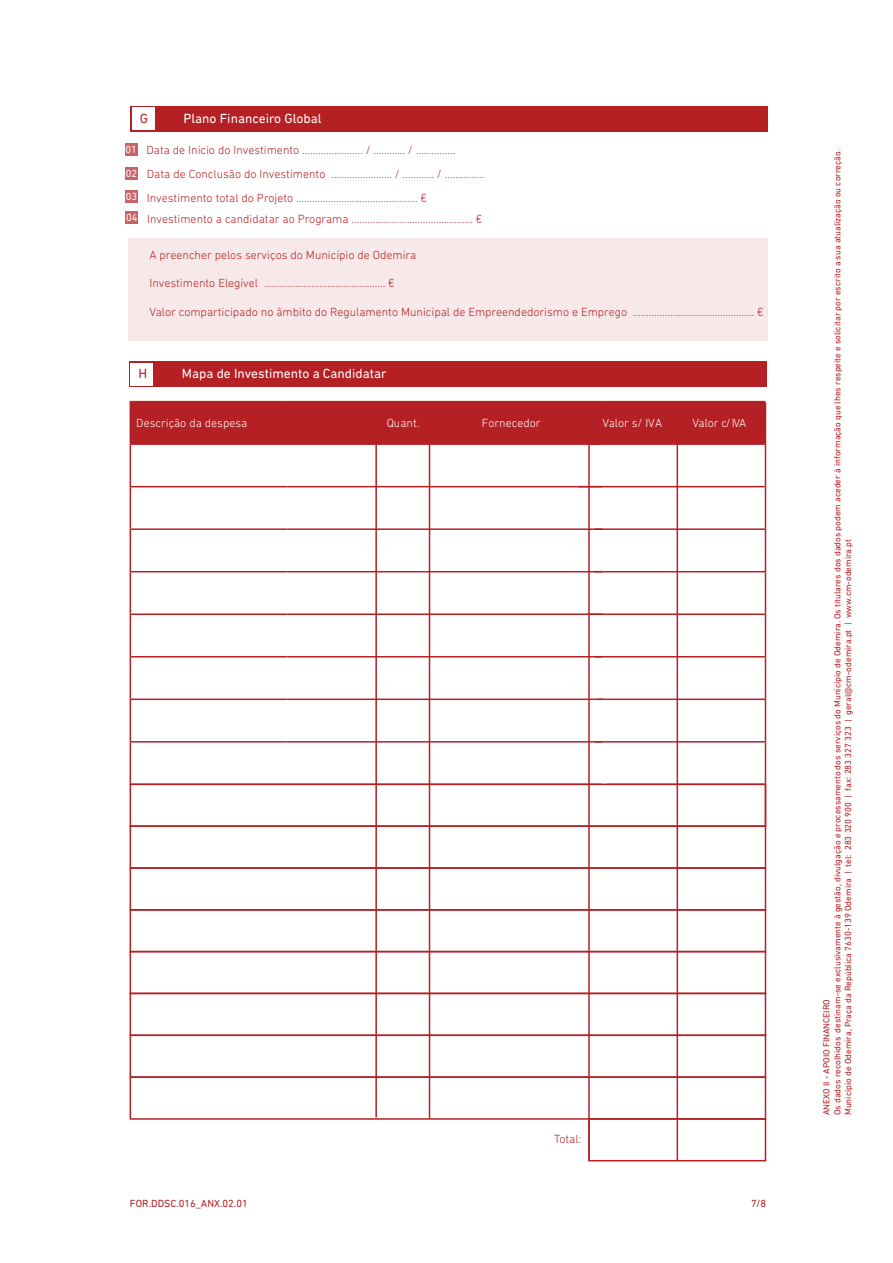
<style>
.page{position:relative;width:893px;height:1263px;background:#fff}
.page>*{position:absolute;margin:0;border:0;box-sizing:border-box;transform-origin:0 0}
.t1{font:13.5px "DIN Next Rounded LT Pro";color:#fff}
.t2{font:13.5px "DIN Next Rounded LT Pro";color:#b52024}
.t3{font:300 12px/23.2px "DIN Next Rounded LT Pro";color:#b52024}
.t4{font:300 12px "DIN Next Rounded LT Pro";color:#fff}
.t5{font:300 12px "DIN Next Rounded LT Pro";letter-spacing:-.02em;color:#fff}
.t6{font:10.5px "DIN Next Rounded LT Pro";color:#b52024}
.t7{font:9px/10.8px "DIN Next Rounded LT Pro";color:#b52024}
</style>
<div class="page">
<div style="left:131px;top:106px;width:637px;height:25px;background:#b52024"></div>
<div style="left:132px;top:107px;width:23px;height:23px;background:#fff"></div>
<div style="left:125px;top:143px;width:13px;height:13px;background:#cb6366"></div>
<div style="left:125px;top:167px;width:13px;height:13px;background:#cb6366"></div>
<div style="left:125px;top:190px;width:13px;height:13px;background:#cb6366"></div>
<div style="left:128px;top:238px;width:640px;height:103px;background:#f7e9e9"></div>
<div style="left:129px;top:361px;width:638px;height:25px;background:#b52024"></div>
<div style="left:130px;top:362px;width:23px;height:23px;background:#fff"></div>
<div style="left:131px;top:402px;width:634px;height:41px;background:#b52024"></div>
<hr style="left:130px;top:401px;width:158px;height:1px;background:#b52024">
<hr style="left:130px;top:402px;width:1px;height:41px;background:#b52024">
<hr style="left:288px;top:401px;width:157px;height:1px;background:#b52024">
<hr style="left:287px;top:402px;width:1px;height:41px;background:#b52024">
<hr style="left:445px;top:401px;width:157px;height:1px;background:#b52024">
<hr style="left:444px;top:402px;width:2px;height:41px;background:#b52024">
<hr style="left:602px;top:401px;width:163px;height:1px;background:#b52024">
<hr style="left:602px;top:402px;width:1px;height:41px;background:#b52024">
<hr style="left:765px;top:402px;width:1px;height:41px;background:#b52024">
<hr style="left:130px;top:443px;width:158px;height:2px;background:#b52024">
<hr style="left:130px;top:445px;width:1px;height:41px;background:#b52024">
<hr style="left:288px;top:443px;width:157px;height:2px;background:#b52024">
<hr style="left:375px;top:441px;width:2px;height:676px;background:#b52024">
<hr style="left:445px;top:443px;width:157px;height:2px;background:#b52024">
<hr style="left:588px;top:441px;width:2px;height:719px;background:#b52024">
<hr style="left:590px;top:443px;width:176px;height:2px;background:#b52024">
<hr style="left:677px;top:441px;width:1px;height:720px;background:#b52024">
<hr style="left:765px;top:445px;width:1px;height:41px;background:#b52024">
<hr style="left:130px;top:486px;width:158px;height:1px;background:#b52024">
<hr style="left:130px;top:487px;width:1px;height:41px;background:#b52024">
<hr style="left:288px;top:486px;width:157px;height:1px;background:#b52024">
<hr style="left:445px;top:486px;width:157px;height:1px;background:#b52024">
<hr style="left:578px;top:486px;width:188px;height:1px;background:#b52024">
<hr style="left:765px;top:487px;width:1px;height:41px;background:#b52024">
<hr style="left:130px;top:528px;width:158px;height:2px;background:#b52024">
<hr style="left:130px;top:530px;width:1px;height:41px;background:#b52024">
<hr style="left:288px;top:528px;width:157px;height:2px;background:#b52024">
<hr style="left:445px;top:528px;width:157px;height:2px;background:#b52024">
<hr style="left:595px;top:528px;width:171px;height:2px;background:#b52024">
<hr style="left:765px;top:530px;width:1px;height:41px;background:#b52024">
<hr style="left:130px;top:571px;width:158px;height:1px;background:#b52024">
<hr style="left:130px;top:572px;width:1px;height:41px;background:#b52024">
<hr style="left:288px;top:571px;width:157px;height:1px;background:#b52024">
<hr style="left:445px;top:571px;width:157px;height:1px;background:#b52024">
<hr style="left:595px;top:571px;width:171px;height:1px;background:#b52024">
<hr style="left:765px;top:572px;width:1px;height:41px;background:#b52024">
<hr style="left:130px;top:613px;width:158px;height:2px;background:#b52024">
<hr style="left:130px;top:615px;width:1px;height:41px;background:#b52024">
<hr style="left:288px;top:613px;width:157px;height:2px;background:#b52024">
<hr style="left:445px;top:613px;width:157px;height:2px;background:#b52024">
<hr style="left:587px;top:613px;width:179px;height:2px;background:#b52024">
<hr style="left:765px;top:615px;width:1px;height:41px;background:#b52024">
<hr style="left:130px;top:656px;width:158px;height:1px;background:#b52024">
<hr style="left:130px;top:657px;width:1px;height:41px;background:#b52024">
<hr style="left:288px;top:656px;width:157px;height:1px;background:#b52024">
<hr style="left:445px;top:656px;width:157px;height:1px;background:#b52024">
<hr style="left:595px;top:656px;width:171px;height:1px;background:#b52024">
<hr style="left:765px;top:657px;width:1px;height:41px;background:#b52024">
<hr style="left:130px;top:698px;width:158px;height:2px;background:#b52024">
<hr style="left:130px;top:700px;width:1px;height:41px;background:#b52024">
<hr style="left:288px;top:698px;width:157px;height:2px;background:#b52024">
<hr style="left:445px;top:698px;width:157px;height:2px;background:#b52024">
<hr style="left:598px;top:698px;width:168px;height:2px;background:#b52024">
<hr style="left:765px;top:700px;width:1px;height:41px;background:#b52024">
<hr style="left:130px;top:741px;width:158px;height:1px;background:#b52024">
<hr style="left:130px;top:742px;width:1px;height:41px;background:#b52024">
<hr style="left:288px;top:741px;width:157px;height:1px;background:#b52024">
<hr style="left:445px;top:741px;width:157px;height:1px;background:#b52024">
<hr style="left:595px;top:741px;width:171px;height:1px;background:#b52024">
<hr style="left:765px;top:742px;width:1px;height:41px;background:#b52024">
<hr style="left:429px;top:444px;width:1px;height:675px;background:#b52024">
<div style="left:125px;top:211px;width:13px;height:13px;background:#cb6366"></div>
<div style="left:130px;top:783px;width:636px;height:44px;border:2px solid #b52024"></div>
<div style="left:130px;top:825px;width:636px;height:44px;border:2px solid #b52024"></div>
<div style="left:130px;top:867px;width:636px;height:44px;border:2px solid #b52024"></div>
<div style="left:130px;top:909px;width:636px;height:43px;border:2px solid #b52024"></div>
<div style="left:130px;top:951px;width:636px;height:43px;border:2px solid #b52024"></div>
<div style="left:130px;top:993px;width:636px;height:43px;border:2px solid #b52024"></div>
<div style="left:130px;top:1034px;width:636px;height:44px;border:2px solid #b52024"></div>
<div style="left:130px;top:1076px;width:636px;height:44px;border:2px solid #b52024"></div>
<div style="left:588px;top:1118px;width:178px;height:43px;border:2px solid #b52024"></div>
<p class="t2" style="left:140px;top:111px;width:10px">G</p>
<p class="t1" style="left:183px;top:111px;width:140px">Plano Financeiro Global</p>
<p class="t3" style="left:125px;top:139px;width:331px"><sup>01</sup> Data de Início do Investimento ....................... / ............ / ...............</p>
<p class="t3" style="left:126px;top:163px;width:360px"><sup>02</sup> Data de Conclusão do Investimento ....................... / ............ / ...............<br><sup>03</sup> Investimento total do Projeto .............................................. €</p>
<p class="t3" style="left:126px;top:207px;width:357px"><sup>04</sup> Investimento a candidatar ao Programa .............................................. €</p>
<p class="t3" style="left:149px;top:243px;width:268px">A preencher pelos serviços do Município de Odemira</p>
<p class="t3" style="left:149px;top:272px;width:246px">Investimento Elegível .............................................. €</p>
<p class="t3" style="left:149px;top:300px;width:616px">Valor comparticipado no âmbito do Regulamento Municipal de Empreendedorismo e Emprego .............................................. €</p>
<p class="t2" style="left:138px;top:366px;width:10px">H</p>
<p class="t1" style="left:182px;top:366px;width:206px">Mapa de Investimento a Candidatar</p>
<p class="t4" style="left:136px;top:416px;width:113px">Descrição da despesa</p>
<p class="t4" style="left:387px;top:416px;width:34px">Quant.</p>
<p class="t4" style="left:602px;top:416px;width:61px">Valor s/ IVA</p>
<p class="t5" style="left:692px;top:416px;width:55px">Valor c/ IVA</p>
<p class="t4" style="left:482px;top:416px;width:60px">Fornecedor</p>
<p class="t3" style="left:554px;top:1127px;width:29px">Total:</p>
<p class="t6" style="left:130px;top:1197px;width:119px">FOR.DDSC.016_ANX.02.01</p>
<p class="t6" style="left:751px;top:1197px;width:17px">7/8</p>
<p class="t7" style="left:821px;top:1115px;width:967px;rotate:-90deg">ANEXO II - APOIO FINANCEIRO<br>Os dados recolhidos destinam-se exclusivamente à gestão, divulgação e processamento dos serviços do Município de Odemira. Os titulares dos dados podem aceder à informação que lhes respeite e solicitar por escrito a sua atualização ou correção.<br>Município de Odemira, Praça da República 7630-139 Odemira | tel: 283 320 900 | fax: 283 327 323 | geral@cm-odemira.pt | www.cm-odemira.pt</p>
</div>
